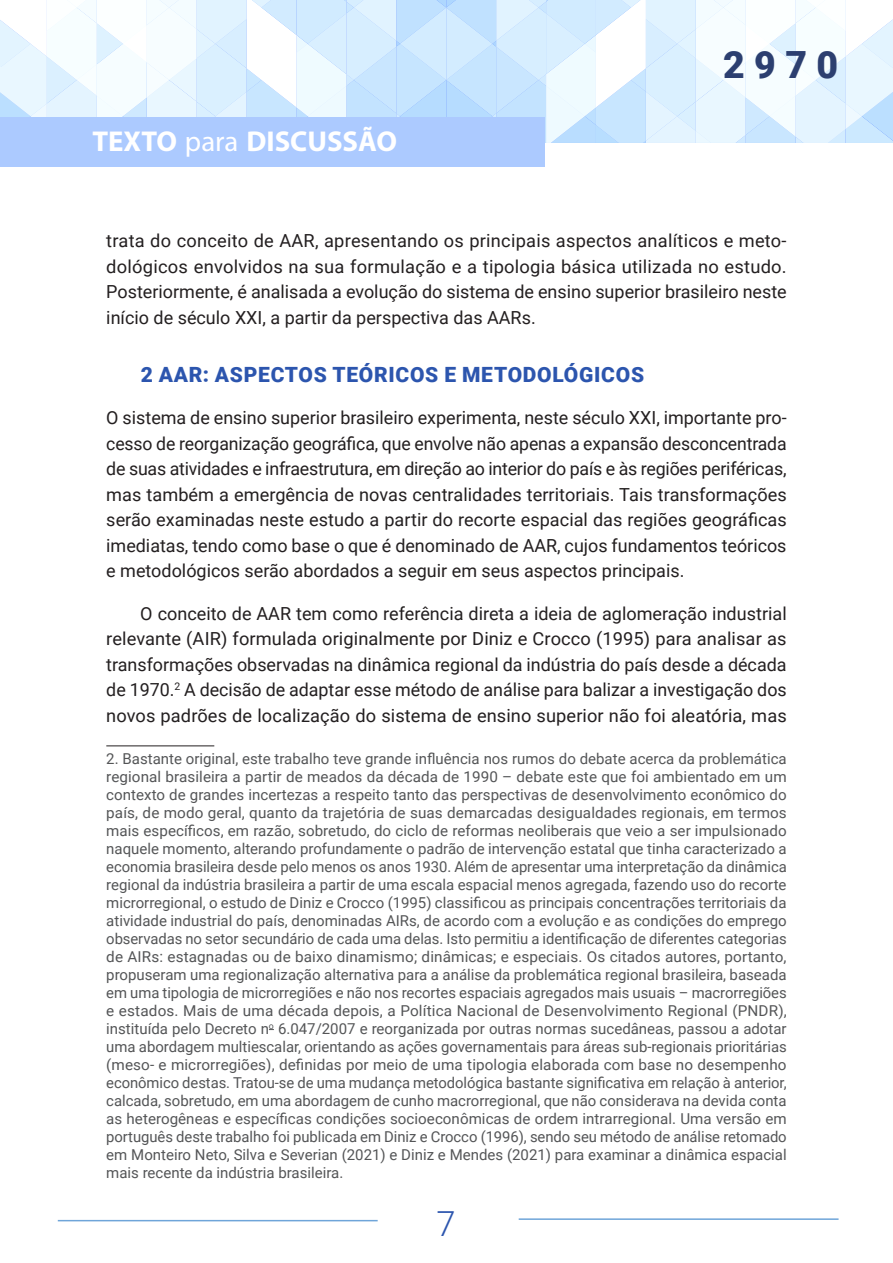
<style>
.page{position:relative;width:893px;height:1263px;background:#fff}
.page>*{position:absolute;margin:0;border:0;box-sizing:border-box;transform-origin:0 0}
.t1{font:900 37.5px "Roboto";color:#2c3f70}
.t2{font:300 34.5px "Roboto";color:#2c55ae}
.t3{font:700 28.8px "Myriad Pro";color:#fff}
.titulo_1{font:900 21px "Roboto";letter-spacing:.035em;color:#2c55ae}
.texto_corrido{font:18px/25.5px "Roboto";color:#231f20;text-align:justify}
.sem_recuo_texto_corrido{font:18px/25.5px "Roboto";color:#231f20;text-align:justify}
.nota_rodape{font:15px/18px "Roboto";color:#545557;text-align:justify}
.s1{font-weight:400}
</style>
<div class="page">
<svg style="left:0;top:0;width:893px;height:143px"></svg>
<div style="left:0;top:118px;width:545px;height:49px;background:#accaff"></div>
<hr style="left:519px;top:1218px;width:319px;height:2px;background:#6fa5d9">
<hr style="left:58px;top:1220px;width:320px;height:1px;background:#6fa5d9">
<hr style="left:106px;top:745px;width:108px;height:1px;background:#231f20">
<h3 class="t3" style="left:92px;top:122px;width:306px">TEXTO <span class="s1">para</span> DISCUSSÃO</h3>
<h1 class="t1" style="left:723px;top:38px;width:116px">2970</h1>
<p class="texto_corrido" style="left:106px;top:228px;width:682px">trata do conceito de AAR, apresentando os principais aspectos analíticos e meto&shy;dológicos envolvidos na sua formulação e a tipologia básica utilizada no estudo.<br>Posteriormente, é analisada a evolução do sistema de ensino superior brasileiro neste início de século XXI, a partir da perspectiva das AARs.</p>
<p class="titulo_1" style="left:141px;top:360px;width:505px">2 AAR: ASPECTOS TEÓRICOS E METODOLÓGICOS</p>
<p class="sem_recuo_texto_corrido" style="left:106px;top:405px;width:682px">O sistema de ensino superior brasileiro experimenta, neste século XXI, importante pro&shy;cesso de reorganização geográfica, que envolve não apenas a expansão desconcentrada de suas atividades e infraestrutura, em direção ao interior do país e às regiões periféricas, mas também a emergência de novas centralidades territoriais. Tais transformações serão examinadas neste estudo a partir do recorte espacial das regiões geográficas imediatas, tendo como base o que é denominado de AAR, cujos fundamentos teóricos e metodológicos serão abordados a seguir em seus aspectos principais.</p>
<p class="texto_corrido" style="left:106px;top:600px;width:682px;text-indent:34px">O conceito de AAR tem como referência direta a ideia de aglomeração industrial relevante (AIR) formulada originalmente por Diniz e Crocco (1995) para analisar as transformações observadas na dinâmica regional da indústria do país desde a década de 1970.<sup>2</sup> A decisão de adaptar esse método de análise para balizar a investigação dos novos padrões de localização do sistema de ensino superior não foi aleatória, mas</p>
<p class="nota_rodape" style="left:106px;top:749px;width:682px">2. Bastante original, este trabalho teve grande influência nos rumos do debate acerca da problemática regional brasileira a partir de meados da década de 1990 – debate este que foi ambientado em um contexto de grandes incertezas a respeito tanto das perspectivas de desenvolvimento econômico do país, de modo geral, quanto da trajetória de suas demarcadas desigualdades regionais, em termos mais específicos, em razão, sobretudo, do ciclo de reformas neoliberais que veio a ser impulsionado naquele momento, alterando profundamente o padrão de intervenção estatal que tinha caracterizado a economia brasileira desde pelo menos os anos 1930. Além de apresentar uma interpretação da dinâmica regional da indústria brasileira a partir de uma escala espacial menos agregada, fazendo uso do recorte microrregional, o estudo de Diniz e Crocco (1995) classificou as principais concentrações territoriais da atividade industrial do país, denominadas AIRs, de acordo com a evolução e as condições do emprego observadas no setor secundário de cada uma delas. Isto permitiu a identificação de diferentes categorias de AIRs: estagnadas ou de baixo dinamismo; dinâmicas; e especiais. Os citados autores, portanto, propuseram uma regionalização alternativa para a análise da problemática regional brasileira, baseada em uma tipologia de microrregiões e não nos recortes espaciais agregados mais usuais – macrorregiões e estados. Mais de uma década depois, a Política Nacional de Desenvolvimento Regional (PNDR), instituída pelo Decreto n<sup>o</sup> 6.047/2007 e reorganizada por outras normas sucedâneas, passou a adotar uma abordagem multiescalar, orientando as ações governamentais para áreas sub-regionais prioritárias (meso- e microrregiões), definidas por meio de uma tipologia elaborada com base no desempenho econômico destas. Tratou-se de uma mudança metodológica bastante significativa em relação à anterior, calcada, sobretudo, em uma abordagem de cunho macrorregional, que não considerava na devida conta as heterogêneas e específicas condições socioeconômicas de ordem intrarregional. Uma versão em português deste trabalho foi publicada em Diniz e Crocco (1996), sendo seu método de análise retomado em Monteiro Neto, Silva e Severian (2021) e Diniz e Mendes (2021) para examinar a dinâmica espacial mais recente da indústria brasileira.</p>
<h2 class="t2" style="left:436px;top:1200px;width:21px">7</h2>
</div>
